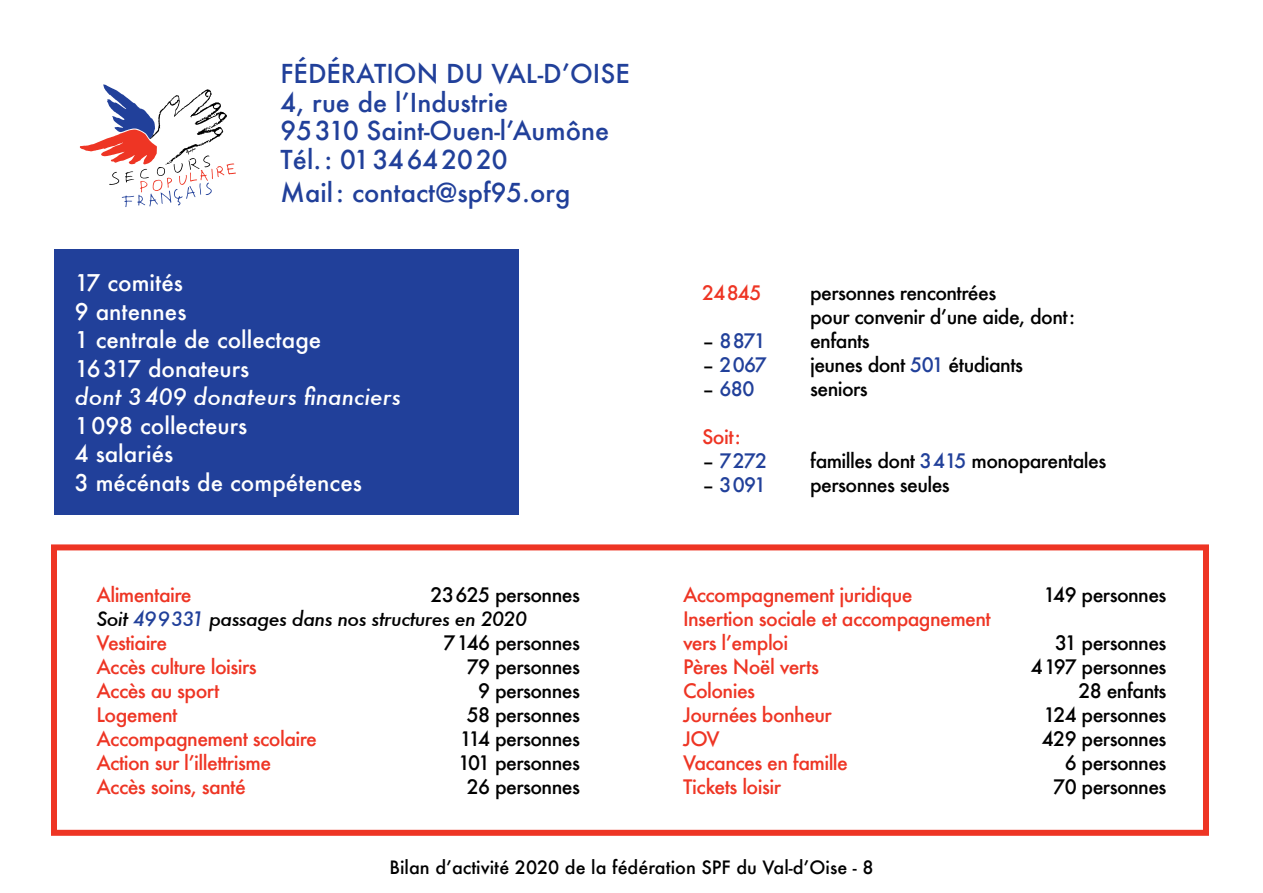
<style>
.page{position:relative;width:1263px;height:893px;background:#fff}
.page>*{position:absolute;margin:0;border:0;box-sizing:border-box;transform-origin:0 0}
.t1{font:500 25.5px/28.5px "Futura";color:#21409a}
.t2{font:500 22.5px/28.5px "Futura";color:#fff}
.t3{font:italic 500 22.5px "Futura";color:#fff}
.t4{font:500 19.5px/24px "Futura";letter-spacing:-.03em;color:#000}
.t5{font:500 19.5px/24px "Futura";letter-spacing:-.03em;color:#ee3524}
.t6{font:italic 500 19.5px/24px "Futura";letter-spacing:-.03em;color:#000}
.t7{font:500 19.5px "Futura";letter-spacing:-.03em;color:#21409a}
.t8{font:500 18px "Futura";color:#000}
.s1{font-style:normal}
.s2{color:#21409a}
.s3{font-style:normal;color:#ee3524}
.s4{color:#000}
</style>
<div class="page">
<div style="left:54px;top:249px;width:465px;height:265px;background:#21409a"></div>
<div style="left:51px;top:544px;width:1158px;height:292px;border:6px solid #ee3524"></div>
<svg style="left:80px;top:84px;width:156px;height:123px"></svg>
<h1 class="t1" style="left:281px;top:59px;width:30px">Fédéra</h1>
<h1 class="t1" style="left:374px;top:59px;width:30px">tion</h1>
<h1 class="t1" style="left:281px;top:59px;width:330px;text-indent:166px">du Val-d’Oise<br>4, rue de l’Industrie<br>95310 Saint-Ouen-l’Aumône<br>Tél.: 0134642020</h1>
<h1 class="t1" style="left:281px;top:177px;width:291px">Mail: contact@spf95.org</h1>
<p class="t2" style="left:75px;top:268px;width:248px">17 comités<br>9 antennes<br>1 centrale de collectage<br>16317 donateurs</p>
<p class="t3" style="left:75px;top:381px;width:327px">dont 3409 donateurs financiers</p>
<p class="t2" style="left:75px;top:411px;width:289px">1098 collecteurs<br>4 salariés<br>3 mécénats de compétences</p>
<p class="t5" style="left:97px;top:583px;width:97px">Alimentaire</p>
<p class="t6" style="left:97px;top:583px;width:485px;text-indent:334px"><span class="s1">23625 personnes<br></span>Soit <span class="s2">499331</span> passages dans nos structures en 2020<br><span class="s3">Vestiaire</span></p>
<p class="t4" style="left:444px;top:631px;width:138px">7146 personnes</p>
<p class="t5" style="left:97px;top:655px;width:162px">Accès culture loisirs</p>
<p class="t4" style="left:467px;top:655px;width:115px">79 personnes</p>
<p class="t5" style="left:97px;top:679px;width:125px">Accès au sport</p>
<p class="t4" style="left:478px;top:679px;width:103px">9 personnes</p>
<p class="t5" style="left:97px;top:703px;width:82px">Logement</p>
<p class="t4" style="left:467px;top:703px;width:115px">58 personnes</p>
<p class="t5" style="left:97px;top:727px;width:222px">Accompagnement scolaire</p>
<p class="t4" style="left:460px;top:727px;width:122px">114 personnes</p>
<p class="t5" style="left:97px;top:751px;width:176px">Action sur l’illettrisme</p>
<p class="t4" style="left:458px;top:751px;width:123px">101 personnes</p>
<p class="t5" style="left:97px;top:775px;width:151px">Accès soins, santé</p>
<p class="t4" style="left:467px;top:775px;width:115px">26 personnes</p>
<p class="t5" style="left:702px;top:280px;width:61px">24845</p>
<p class="t4" style="left:810px;top:280px;width:266px">personnes rencontrées<br>pour convenir d’une aide, dont:</p>
<p class="t7" style="left:702px;top:327px;width:65px"><span class="s4">–</span> 8871</p>
<p class="t4" style="left:810px;top:328px;width:61px">enfants</p>
<p class="t7" style="left:702px;top:351px;width:66px"><span class="s4">–</span> 2067</p>
<p class="t4" style="left:810px;top:352px;width:214px">jeunes dont <span class="s2">501</span> étudiants</p>
<p class="t7" style="left:702px;top:375px;width:54px"><span class="s4">–</span> 680</p>
<p class="t4" style="left:810px;top:376px;width:59px">seniors</p>
<p class="t5" style="left:702px;top:424px;width:40px">Soit:</p>
<p class="t7" style="left:702px;top:447px;width:67px"><span class="s4">–</span> 7272</p>
<p class="t4" style="left:810px;top:448px;width:298px">familles dont <span class="s2">3415</span> monoparentales</p>
<p class="t7" style="left:702px;top:471px;width:66px"><span class="s4">–</span> 3091</p>
<p class="t4" style="left:810px;top:472px;width:141px">personnes seules</p>
<p class="t5" style="left:683px;top:583px;width:231px">Accompagnement juridique</p>
<p class="t4" style="left:1043px;top:583px;width:125px">149 personnes</p>
<p class="t5" style="left:683px;top:607px;width:309px">Insertion sociale et accompagnement vers l’emploi</p>
<p class="t4" style="left:1055px;top:631px;width:113px">31 personnes</p>
<p class="t5" style="left:683px;top:655px;width:137px">Pères Noël verts</p>
<p class="t4" style="left:1031px;top:655px;width:137px">4197 personnes</p>
<p class="t5" style="left:683px;top:679px;width:74px">Colonies</p>
<p class="t4" style="left:1078px;top:679px;width:90px">28 enfants</p>
<p class="t5" style="left:683px;top:703px;width:150px">Journées bonheur</p>
<p class="t4" style="left:1043px;top:703px;width:124px">124 personnes</p>
<p class="t5" style="left:683px;top:727px;width:38px">JOV</p>
<p class="t4" style="left:1042px;top:727px;width:126px">429 personnes</p>
<p class="t5" style="left:683px;top:751px;width:166px">Vacances en famille</p>
<p class="t4" style="left:1065px;top:751px;width:103px">6 personnes</p>
<p class="t5" style="left:683px;top:775px;width:99px">Tickets loisir</p>
<p class="t4" style="left:1053px;top:775px;width:115px">70 personnes</p>
<p class="t8" style="left:389px;top:855px;width:485px">Bilan d’activité 2020 de la fédération SPF du Val-d’Oise - 8</p>
</div>
